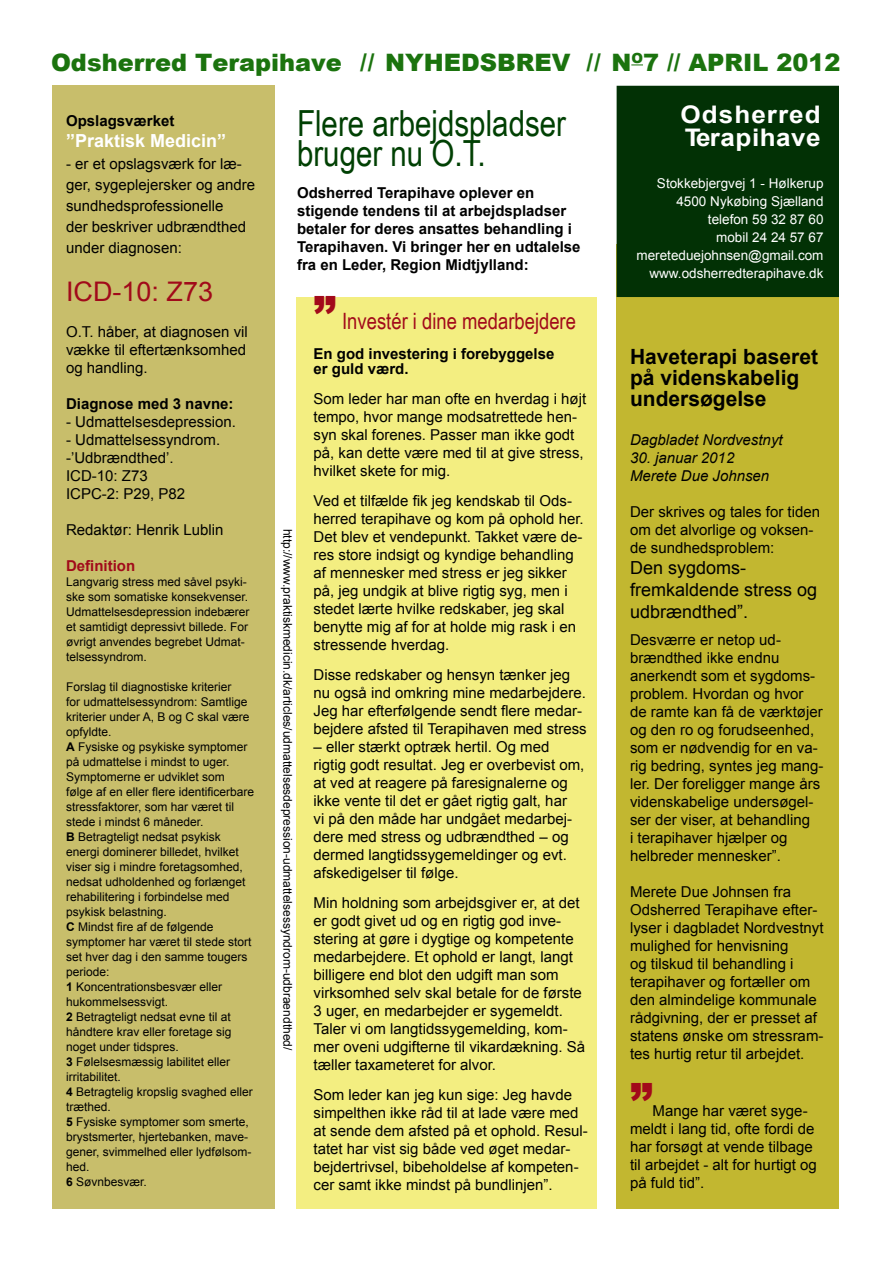
<style>
.page{position:relative;width:893px;height:1263px;background:#fff}
.page>*{position:absolute;margin:0;border:0;box-sizing:border-box;transform-origin:0 0}
.t1{font:900 45px "Arial";color:#a20a1a}
.t2{font:36px/30px "Arial Narrow";color:#004003}
.t3{font:27px "Arial";color:#a10a1a}
.t4{font:700 24.3px/23.1px "Arial";letter-spacing:.02em;color:#fff;scale:1.08 1}
.t5{font:900 24px "Arial";color:#1b730e}
.t6{font:22.5px "Arial Narrow";color:#a20a1a}
.t7{font:700 21px/21px "Arial";color:#000}
.t8{font:18px/21.6px "Arial";color:#000}
.t9{font:700 18px "Arial";color:#fff}
.t10{font:15px/18px "Arial";color:#000}
.t11{font:700 15px/18px "Arial";color:#000}
.t12{font:italic 15px/18px "Arial";color:#000}
.t13{font:700 15px "Arial";color:#a10a1a}
.t14{font:13.5px/18px "Arial";color:#fff;text-align:right}
.t15{font:12px/15px "Arial";color:#000}
.s1{font-weight:700}
.s2{font-family:"Arial";font-weight:900;font-size:45px}
</style>
<div class="page">
<div style="left:297px;top:297px;width:300px;height:912px;background:#f3ee81"></div>
<div style="left:53px;top:85px;width:222px;height:1124px;background:#c8be6b"></div>
<div style="left:617px;top:244px;width:222px;height:965px;background:#c2b730"></div>
<div style="left:617px;top:86px;width:222px;height:211px;background:#023105"></div>
<svg style="left:631px;top:65px;width:12px;height:1px"></svg>
<h3 class="t5" style="left:51px;top:45px;width:791px">Odsherred Terapihave // NYHEDSBREV // N<sup>O</sup>7 // APRIL 2012</h3>
<p class="t11" style="left:66px;top:113px;width:110px">Opslagsværket</p>
<p class="t9" style="left:66px;top:129px;width:162px">”Praktisk Medicin”</p>
<p class="t10" style="left:66px;top:153px;width:191px;line-height:21px">‑ er et opslagsværk for læ&shy;ger, sygeplejersker og andre sundhedsprofessionelle<br>der beskriver udbrændthed under diagnosen:</p>
<h3 class="t3" style="left:66px;top:273px;width:149px">ICD-10: Z73</h3>
<p class="t10" style="left:66px;top:322px;width:183px;text-align:justify">O.T. håber, at diagnosen vil vække til eftertænksomhed og handling.</p>
<p class="t11" style="left:66px;top:395px;width:169px">Diagnose med 3 navne:</p>
<p class="t10" style="left:66px;top:412px;width:172px">- Udmattelsesdepression.</p>
<p class="t10" style="left:66px;top:430px;width:156px">- Udmattelsessyndrom. -’Udbrændthed’.<br>ICD-10: Z73<br>ICPC-2: P29, P82</p>
<p class="t10" style="left:66px;top:520px;width:159px">Redaktør: Henrik Lublin</p>
<p class="t13" style="left:66px;top:555px;width:71px">Definition</p>
<p class="t15" style="left:66px;top:574px;width:185px">Langvarig stress med såvel psyki&shy;ske som somatiske konsekvenser.<br>Udmattelsesdepression indebærer et samtidigt depressivt billede. For øvrigt anvendes begrebet Udmat&shy;telsessyndrom.</p>
<p class="t15" style="left:66px;top:679px;width:190px">Forslag til diagnostiske kriterier<br>for udmattelsessyndrom: Samtlige kriterier under A, B og C skal være opfyldte.<br><span class="s1">A</span> Fysiske og psykiske symptomer på udmattelse i mindst to uger.<br>Symptomerne er udviklet som følge af en eller flere identificerbare stressfaktorer, som har været til stede i mindst 6 måneder.<br><span class="s1">B</span> Betragteligt nedsat psykisk energi dominerer billedet, hvilket viser sig i mindre foretagsomhed, nedsat udholdenhed og forlænget rehabilitering i forbindelse med psykisk belastning.<br><span class="s1">C</span> Mindst fire af de følgende symptomer har været til stede stort set hver dag i den samme tougers periode:<br><span class="s1">1</span> Koncentrationsbesvær eller hukommelsessvigt.<br><span class="s1">2</span> Betragteligt nedsat evne til at håndtere krav eller foretage sig noget under tidspres.<br><span class="s1">3</span> Følelsesmæssig labilitet eller irritabilitet.<br><span class="s1">4</span> Betragtelig kropslig svaghed eller træthed.<br><span class="s1">5</span> Fysiske symptomer som smerte, brystsmerter, hjertebanken, mave&shy;gener, svimmelhed eller lydfølsom&shy;hed.<br><span class="s1">6</span> Søvnbesvær.</p>
<h2 class="t2" style="left:297px;top:107px;width:271px">Flere arbejdspladser bruger nu O.T.</h2>
<p class="t11" style="left:297px;top:185px;width:285px">Odsherred Terapihave oplever en stigende tendens til at arbejdspladser betaler for deres ansattes behandling i Terapihaven. Vi bringer her en udtalelse fra en Leder, Region Midtjylland:</p>
<p class="t15" style="left:295px;top:529px;width:523px;rotate:90deg">http://www.praktiskmedicin.dk/articles/udmattelsesdepression-udmattelsessyndrom-udbraendthed/</p>
<h3 class="t6" style="left:314px;top:305px;width:264px"><span class="s2">”</span> Investér i dine medarbejdere</h3>
<p class="t11" style="left:314px;top:347px;width:242px;line-height:15px">En god investering i forebyggelse er guld værd.</p>
<p class="t10" style="left:314px;top:390px;width:274px">Som leder har man ofte en hverdag i højt tempo, hvor mange modsatrettede hen&shy;syn skal forenes. Passer man ikke godt på, kan dette være med til at give stress, hvilket skete for mig.</p>
<p class="t10" style="left:314px;top:492px;width:272px">Ved et tilfælde fik jeg kendskab til Ods&shy;herred terapihave og kom på ophold her.<br>Det blev et vendepunkt. Takket være de&shy;res store indsigt og kyndige behandling af mennesker med stress er jeg sikker på, jeg undgik at blive rigtig syg, men i stedet lærte hvilke redskaber, jeg skal benytte mig af for at holde mig rask i en stressende hverdag.</p>
<p class="t10" style="left:314px;top:666px;width:275px">Disse redskaber og hensyn tænker jeg nu også ind omkring mine medarbejdere.<br>Jeg har efterfølgende sendt flere medar&shy;bejdere afsted til Terapihaven med stress</p>
<p class="t10" style="left:314px;top:738px;width:272px">– eller stærkt optræk hertil. Og med rigtig godt resultat. Jeg er overbevist om, at ved at reagere på faresignalerne og ikke vente til det er gået rigtig galt, har<br>vi på den måde har undgået medarbej&shy;dere med stress og udbrændthed – og dermed langtidssygemeldinger og evt. afskedigelser til følge.</p>
<p class="t10" style="left:314px;top:894px;width:273px">Min holdning som arbejdsgiver er, at det er godt givet ud og en rigtig god inve&shy;stering at gøre i dygtige og kompetente medarbejdere. Et ophold er langt, langt billigere end blot den udgift man som virksomhed selv skal betale for de første 3 uger, en medarbejder er sygemeldt.<br>Taler vi om langtidssygemelding, kom&shy;mer oveni udgifterne til vikardækning. Så tæller taxameteret for alvor.</p>
<p class="t10" style="left:314px;top:1086px;width:276px">Som leder kan jeg kun sige: Jeg havde simpelthen ikke råd til at lade være med at sende dem afsted på et ophold. Resul&shy;tatet har vist sig både ved øget medar&shy;bejdertrivsel, bibeholdelse af kompeten&shy;cer samt ikke mindst på bundlinjen”.</p>
<h3 class="t4" style="left:681px;top:104px;width:131px">Odsherred<br>Terapihave</h3>
<p class="t14" style="left:636px;top:174px;width:189px">Stokkebjergvej 1 - Hølkerup<br>4500 Nykøbing Sjælland telefon 59 32 87 60<br>mobil 24 24 57 67 mereteduejohnsen@gmail.com www.odsherredterapihave.dk</p>
<h3 class="t7" style="left:630px;top:346px;width:189px">Haveterapi baseret på videnskabelig undersøgelse</h3>
<p class="t12" style="left:630px;top:431px;width:154px">Dagbladet Nordvestnyt</p>
<p class="t12" style="left:630px;top:449px;width:141px">30. januar 2012<br>Merete Due Johnsen</p>
<p class="t10" style="left:630px;top:503px;width:192px">Der skrives og tales for tiden om det alvorlige og voksen&shy;de sundhedsproblem:</p>
<p class="t8" style="left:630px;top:557px;width:189px">Den sygdoms&shy;fremkaldende stress og udbrændthed”.</p>
<p class="t10" style="left:630px;top:630px;width:195px">Desværre er netop ud&shy;brændthed ikke endnu anerkendt som et sygdoms&shy;problem. Hvordan og hvor de ramte kan få de værktøjer og den ro og forudseenhed, som er nødvendig for en va&shy;rig bedring, syntes jeg mang&shy;ler. Der foreligger mange års videnskabelige undersøgel&shy;ser der viser, at behandling<br>i terapihaver hjælper og helbreder mennesker”.</p>
<p class="t10" style="left:630px;top:882px;width:195px">Merete Due Johnsen fra<br>Odsherred Terapihave efter&shy;lyser i dagbladet Nordvestnyt mulighed for henvisning<br>og tilskud til behandling i terapihaver og fortæller om den almindelige kommunale rådgivning, der er presset af statens ønske om stressram&shy;tes hurtig retur til arbejdet.</p>
<h1 class="t1" style="left:630px;top:1067px;width:24px">”</h1>
<p class="t10" style="left:630px;top:1101px;width:188px;text-indent:22px">Mange har været syge&shy;meldt i lang tid, ofte fordi de har forsøgt at vende tilbage til arbejdet - alt for hurtigt og på fuld tid”.</p>
</div>
